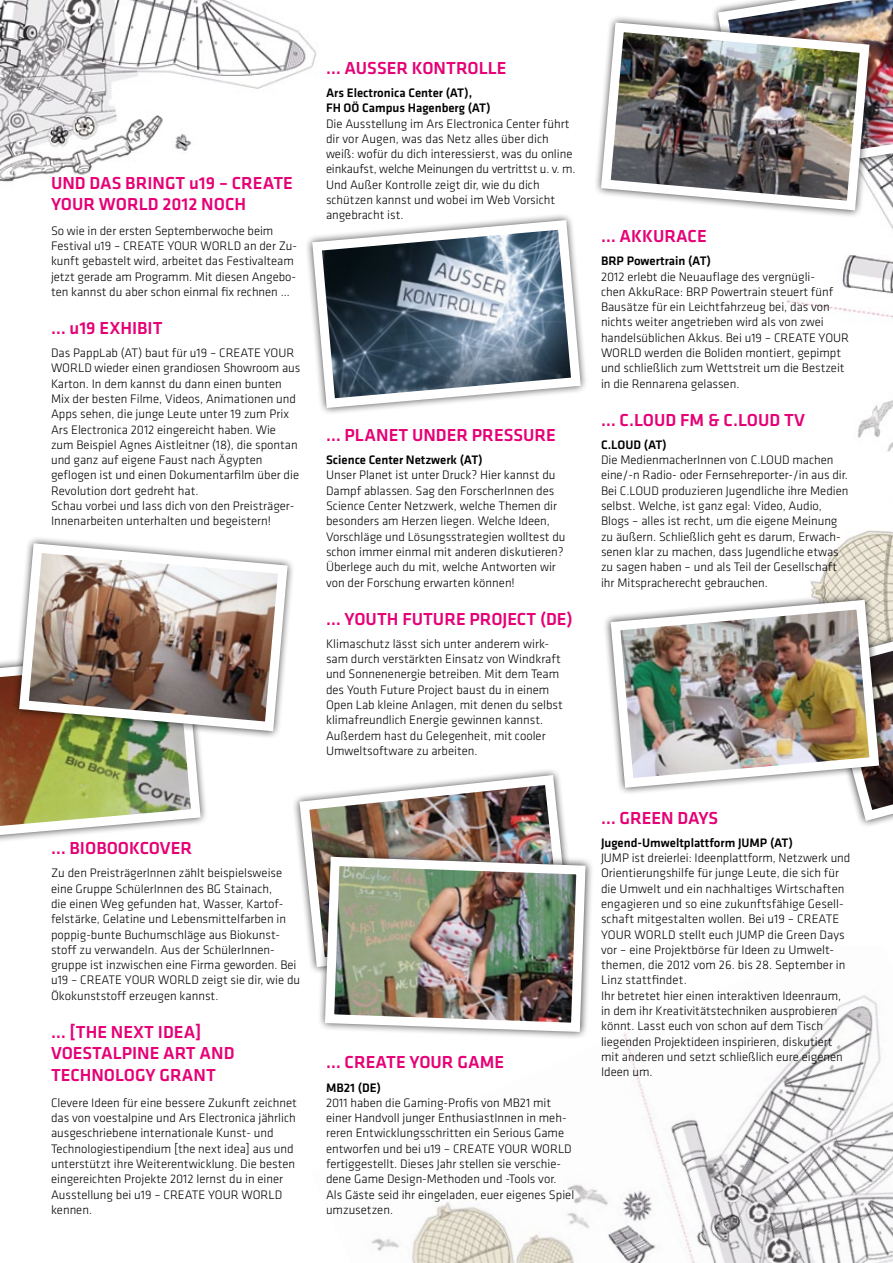
<style>
.page{position:relative;width:893px;height:1263px;background:#fff}
.page>*{position:absolute;margin:0;border:0;box-sizing:border-box;transform-origin:0 0}
.t1{font:500 18px/21.6px "Klavika";color:#e60076}
.t2{font:300 12.75px/15.3px "Klavika";color:#000}
.t3{font:500 12.75px/15.3px "Klavika";color:#000}
</style>
<div class="page">
<img style="left:371px;top:995px;width:522px;height:268px">
<img style="left:0;top:0;width:316px;height:182px">
<img style="left:787px;top:184px;width:106px;height:408px">
<img style="left:0;top:661px;width:206px;height:180px">
<div style="left:11px;top:536px;width:285px;height:203px;background:#000;opacity:.75"></div>
<img style="left:14px;top:538px;width:279px;height:198px">
<img style="left:294px;top:770px;width:273px;height:202px">
<div style="left:317px;top:849px;width:276px;height:191px;background:#000;opacity:.75"></div>
<img style="left:320px;top:852px;width:270px;height:184px">
<img style="left:713px;top:0;width:180px;height:182px">
<div style="left:593px;top:15px;width:284px;height:203px;background:#000;opacity:.75"></div>
<img style="left:596px;top:18px;width:278px;height:197px">
<svg style="left:307px;top:215px;width:279px;height:198px"></svg>
<div style="left:815px;top:587px;width:78px;height:241px;background:#000;opacity:.75"></div>
<svg style="left:817px;top:589px;width:76px;height:237px"></svg>
<div style="left:603px;top:592px;width:284px;height:203px;background:#000;opacity:.75"></div>
<img style="left:606px;top:595px;width:278px;height:198px">
<h1 class="t1" style="left:51px;top:172px;width:243px;text-indent:74px">BRIN GT U19 – CREATE<br>YOUR WORLD 2012 NOC</h1>
<h1 class="t1" style="left:51px;top:172px;width:12px">UND</h1>
<h1 class="t1" style="left:90px;top:172px;width:11px">DAS</h1>
<h1 class="t1" style="left:234px;top:194px;width:13px">H</h1>
<p class="t2" style="left:51px;top:223px;width:224px">So wie in der ersten Septemberwoche beim<br>Festival u19 – CREATE</p>
<p class="t2" style="left:51px;top:238px;width:248px;text-indent:150px">WORLD an der Zu&shy;kunft gebastelt wird, arbeitet das Festivalteam jetzt gerade am Programm. Mit diesen Angebo&shy;ten kannst du aber schon einmal fix rechnen …</p>
<h1 class="t1" style="left:51px;top:317px;width:105px">… U19 EXHI BIT</h1>
<p class="t2" style="left:51px;top:345px;width:176px">Das PappLab (AT) baut für u19 – CREATE</p>
<p class="t2" style="left:167px;top:238px;width:16px">YOUR</p>
<p class="t2" style="left:51px;top:345px;width:251px;text-indent:213px">YOUR WORLD wieder einen grandiosen Showroom aus Karton. I n dem kannst du dann einen bunten Mix der besten Filme, Videos, Animationen und Apps sehen, die junge Leute unter 19 zum Prix Ars Electronica 2012 eingereicht haben. Wie zum Beispiel Agnes Aistleitner (18), die spontan und ganz auf eigene Faust nach Ägypten geflogen ist und einen Dokumentarfilm über die Revolution dort gedreht hat.<br>Schau vorbei und lass dich von den Preisträger-<br>I nnenarbeiten unterhalten und begeistern!</p>
<h1 class="t1" style="left:326px;top:57px;width:98px">… AUSSER KONTROLLE</h1>
<p class="t3" style="left:326px;top:85px;width:166px">ARS ELECTRONICA CENTER (AT),<br>FH OÖ CAMPUS HAGENBERG (AT)</p>
<p class="t2" style="left:326px;top:116px;width:251px">Die Ausstellung im Ars Electronica Center führt dir vor Augen, was das Netz alles über dich weiß: wofür du dich interessierst, was du online einkaufst, welche Meinungen du vertrittst u. v. m.<br>Und Außer Kontrolle zeigt dir, wie du dich schützen kannst und wobei im Web Vorsicht angebracht ist.</p>
<h1 class="t1" style="left:326px;top:425px;width:30px">… PLANET</h1>
<h1 class="t1" style="left:412px;top:425px;width:12px">UNDER</h1>
<h1 class="t1" style="left:472px;top:425px;width:11px">PRESS</h1>
<h1 class="t1" style="left:523px;top:425px;width:22px">URE</h1>
<p class="t3" style="left:326px;top:452px;width:158px">SCIENCE CENTER NETZWERK (AT)</p>
<p class="t2" style="left:326px;top:468px;width:241px">Unser Planet ist unter Druck? H ier kannst du Dampf ablassen. Sag den ForscherI nnen des Science Center Netzwerk, welche Themen dir besonders am Herzen liegen. Welche Ideen, Vorschläge und Lösungsstrategien wolltest du schon immer einmal mit anderen diskutieren?<br>Ü berlege auch du mit, welche Antworten wir von der Forschung erwarten können!</p>
<h1 class="t1" style="left:326px;top:608px;width:154px">… YOUTH FUTURE PROJECT</h1>
<h1 class="t1" style="left:540px;top:608px;width:34px">(DE)</h1>
<p class="t2" style="left:326px;top:636px;width:238px">Klimaschutz lässt sich unter anderem wirk&shy;sam durch verstärkten E insatz von Windkraft und Sonnenenergie betreiben. Mit dem Team des Youth Future Project baust du in einem Open Lab kleine Anlagen, mit denen du selbst klimafreundlich Energie gewinnen kannst.<br>Außerdem hast du Gelegenheit, mit cooler<br>U mweltsoftware zu arbeiten.</p>
<h1 class="t1" style="left:51px;top:838px;width:30px">… BIOBOO</h1>
<h1 class="t1" style="left:129px;top:838px;width:53px">KCOVER</h1>
<p class="t2" style="left:51px;top:866px;width:247px">Zu den PreisträgerI nnen zählt beispielsweise eine Gruppe SchülerI nnen des BG Stainach,<br>die einen Weg gefunden hat, Wasser, Kartof&shy;felstärke, Gelatine und Lebensmittelfarben in poppig-bunte Buchumschläge aus Biokunst&shy;stoff zu verwandeln. Aus der SchülerI nnen&shy;gruppe ist inzwischen eine Firma geworden. Bei u19 – CREATE</p>
<p class="t2" style="left:51px;top:973px;width:251px;text-indent:107px">WORLD zeigt sie dir, wie du<br>Ökokunststoff erzeugen kannst.</p>
<h1 class="t1" style="left:51px;top:1021px;width:117px">… [THE NEXT IDEA</h1>
<h1 class="t1" style="left:195px;top:1021px;width:7px">]</h1>
<h1 class="t1" style="left:51px;top:1043px;width:22px">VOESTAL</h1>
<h1 class="t1" style="left:122px;top:1043px;width:20px">PINE</h1>
<h1 class="t1" style="left:163px;top:1043px;width:49px">ART AND</h1>
<h1 class="t1" style="left:51px;top:1064px;width:52px">TECHNOLO</h1>
<h1 class="t1" style="left:135px;top:1064px;width:37px">GY GRANT</h1>
<p class="t2" style="left:51px;top:1095px;width:247px">Clevere Ideen für eine bessere Zukunft zeichnet das von voestalpine und Ars Electronica jährlich ausgeschriebene internationale Kunst- und Technologiestipendium [the next idea] aus und unterstützt ihre Weiterentwicklung. Die besten eingereichten Projekte 2012 lernst du in einer Ausstellung bei u19 – CREATE</p>
<p class="t2" style="left:125px;top:973px;width:16px">YOUR</p>
<p class="t2" style="left:208px;top:1187px;width:16px">YOUR</p>
<p class="t2" style="left:241px;top:1187px;width:42px">WORLD</p>
<p class="t2" style="left:51px;top:1202px;width:43px">kennen.</p>
<h1 class="t1" style="left:326px;top:1052px;width:39px">… CREATE</h1>
<h1 class="t1" style="left:409px;top:1052px;width:61px">YOUR GAME</h1>
<p class="t3" style="left:326px;top:1080px;width:56px">MB21 (DE)</p>
<p class="t2" style="left:326px;top:1095px;width:242px">2011 haben die Gaming-Profis von MB21 mit einer Handvoll junger EnthusiastI nnen in meh&shy;reren Entwicklungsschritten ein Serious Game entworfen und bei u19 – CREATE</p>
<p class="t2" style="left:326px;top:1141px;width:250px;text-indent:205px">WORLD fertiggestellt. Dieses Jahr stellen sie verschie&shy;dene Game Design-Methoden und -Tools vor.<br>Als Gäste seid ihr eingeladen, euer eigenes Spiel umzusetzen.</p>
<p class="t2" style="left:498px;top:1141px;width:16px">YOUR</p>
<h1 class="t1" style="left:601px;top:226px;width:86px">… AKKURACE</h1>
<p class="t3" style="left:601px;top:254px;width:112px">BRP POWERTRAIN (AT)</p>
<p class="t2" style="left:601px;top:269px;width:234px">2012 erlebt die Neuauflage des vergnügli&shy;chen AkkuRace: BRP Powertrain steuert fünf Bausätze für ein Leichtfahrzeug bei, das von nichts weiter angetrieben wird als von zwei handelsüblichen Akkus. Bei u19 – CREATE</p>
<p class="t2" style="left:601px;top:330px;width:245px;text-indent:218px">YOUR<br>WORLD werden die Boliden montiert, gepimpt und schließlich zum Wettstreit um die Bestzeit in die Rennarena gelassen.</p>
<h1 class="t1" style="left:601px;top:409px;width:205px">… C.LOUD FM &amp; C.LOUD TV</h1>
<p class="t3" style="left:601px;top:437px;width:67px">C.LOUD (AT)</p>
<p class="t2" style="left:601px;top:452px;width:249px">Die MedienmacherI nnen von C.LOUD machen eine/-n Radio- oder Fernsehreporter-/in aus dir.<br>Bei C.LOU D produzieren Jugendliche ihre Medien selbst. Welche, ist ganz egal: Video, Audio, Blogs – alles ist recht, um die eigene Meinung zu äußern. Schließlich geht es darum, Erwach&shy;senen klar zu machen, dass Jugendliche etwas zu sagen haben – und als Teil der Gesellschaft ihr Mitspracherecht gebrauchen.</p>
<h1 class="t1" style="left:601px;top:807px;width:30px">… GREEN</h1>
<h1 class="t1" style="left:677px;top:807px;width:22px">DAYS</h1>
<p class="t3" style="left:601px;top:835px;width:193px">JUGEND-UMWELTPLATTFORM JUMP (AT)</p>
<p class="t2" style="left:601px;top:850px;width:251px">JUMP ist dreierlei: Ideenplattform, Netzwerk und Orientierungshilfe für junge Leute, die sich für die U mwelt und ein nachhaltiges Wirtschaften engagieren und so eine zukunftsfähige Gesell&shy;schaft mitgestalten wollen. Bei u19 – CREATE<br>YOUR</p>
<p class="t2" style="left:601px;top:927px;width:246px;text-indent:34px">WORLD stellt euch JU MP die Green Days vor – eine Projektbörse für I deen zu U mwelt&shy;themen, die 2012 vom 26. bis 28. September in Linz stattfindet.<br>I hr betretet hier einen interaktiven Ideenraum, in dem ihr Kreativitätstechniken ausprobieren könnt. Lasst euch von schon auf dem Tisch liegenden Projektideen inspirieren, diskutiert mit anderen und setzt schließlich eure eigenen Ideen um.</p>
</div>
